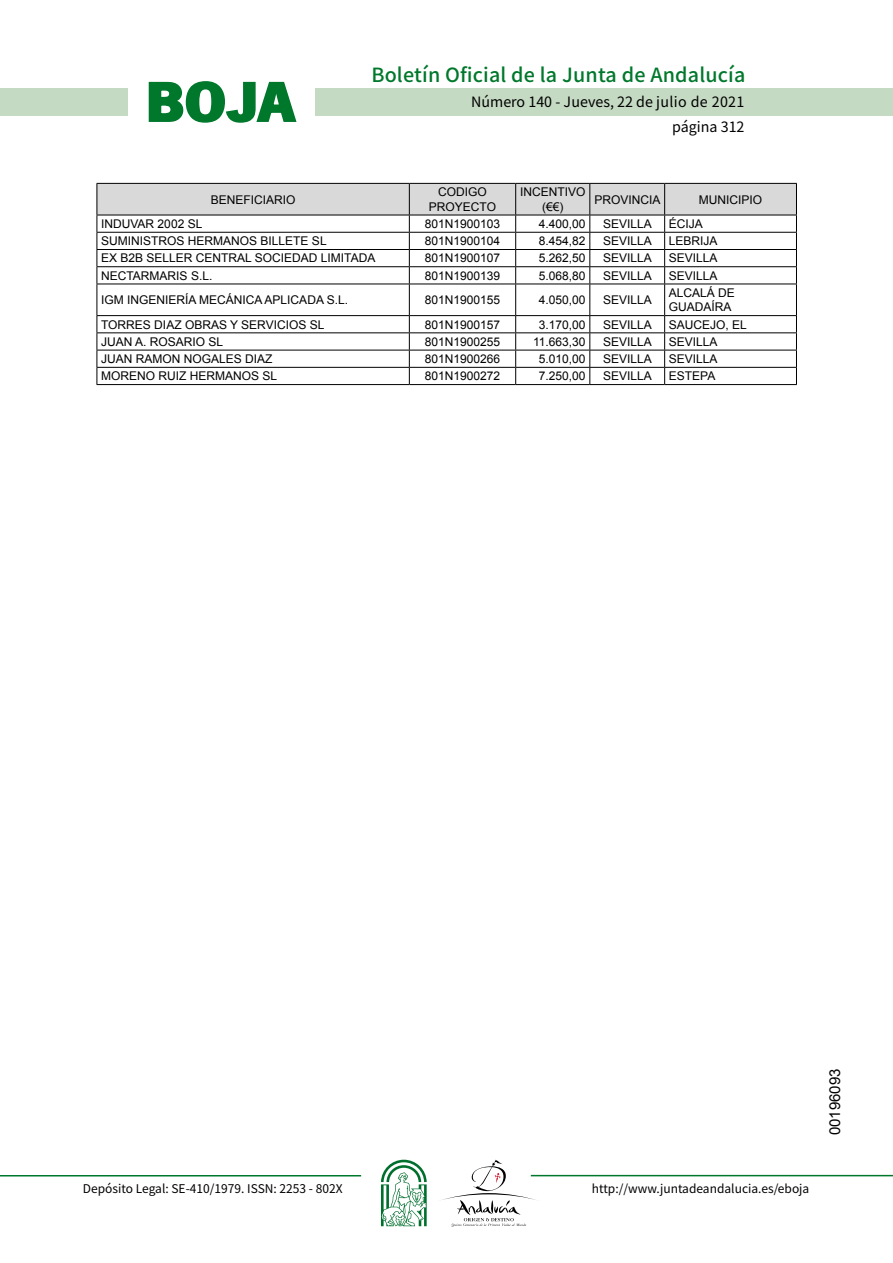
<style>
.page{position:relative;width:893px;height:1263px;background:#fff}
.page>*{position:absolute;margin:0;border:0;box-sizing:border-box;transform-origin:0 0}
.t1{font:700 57.75px "News Got T";color:#00782c;scale:1.14 1}
.t2{font:500 19.5px "Noto Sans HK";letter-spacing:.01em;color:#00782c}
.t3{font:15px "Arial";color:#000}
.t4{font:14.25px/24.5px "Noto Sans HK";color:#000;text-align:right}
.t5{font:12px/14.4px "Arial";color:#000;text-align:center}
.t6{font:12px "Noto Sans HK";color:#000}
</style>
<div class="page">
<div style="left:315px;top:88px;width:577px;height:28px;background:#c5dac3"></div>
<div style="left:0;top:88px;width:128px;height:28px;background:#c5dac3"></div>
<hr style="left:0;top:1175px;width:361px;height:2px;background:#00782c">
<hr style="left:531px;top:1175px;width:361px;height:1px;background:#00782c">
<svg style="left:148px;top:81px;width:149px;height:42px"></svg>
<svg style="left:442px;top:1160px;width:100px;height:67px"></svg>
<svg style="left:381px;top:1160px;width:45px;height:66px"></svg>
<svg style="left:96px;top:183px;width:701px;height:101px"></svg>
<hr style="left:96px;top:284px;width:313px;height:1px;background:#000">
<hr style="left:96px;top:284px;width:1px;height:31px;background:#000">
<hr style="left:409px;top:284px;width:106px;height:1px;background:#000">
<hr style="left:409px;top:284px;width:1px;height:31px;background:#000">
<hr style="left:515px;top:284px;width:75px;height:1px;background:#000">
<hr style="left:515px;top:284px;width:1px;height:31px;background:#000">
<hr style="left:590px;top:284px;width:74px;height:1px;background:#000">
<hr style="left:589px;top:284px;width:1px;height:31px;background:#000">
<hr style="left:664px;top:284px;width:132px;height:1px;background:#000">
<hr style="left:664px;top:284px;width:1px;height:31px;background:#000">
<hr style="left:796px;top:284px;width:1px;height:31px;background:#000">
<hr style="left:96px;top:315px;width:313px;height:1px;background:#000">
<hr style="left:409px;top:315px;width:106px;height:1px;background:#000">
<hr style="left:515px;top:315px;width:75px;height:1px;background:#000">
<hr style="left:590px;top:315px;width:74px;height:1px;background:#000">
<hr style="left:664px;top:315px;width:132px;height:1px;background:#000">
<hr style="left:96px;top:332px;width:313px;height:1px;background:#000">
<hr style="left:409px;top:332px;width:106px;height:1px;background:#000">
<hr style="left:515px;top:332px;width:75px;height:1px;background:#000">
<hr style="left:590px;top:332px;width:74px;height:1px;background:#000">
<hr style="left:664px;top:332px;width:132px;height:1px;background:#000">
<hr style="left:96px;top:350px;width:313px;height:1px;background:#000">
<hr style="left:409px;top:350px;width:106px;height:1px;background:#000">
<hr style="left:515px;top:350px;width:75px;height:1px;background:#000">
<hr style="left:590px;top:350px;width:74px;height:1px;background:#000">
<hr style="left:664px;top:350px;width:132px;height:1px;background:#000">
<hr style="left:96px;top:367px;width:313px;height:1px;background:#000">
<svg style="left:96px;top:316px;width:1px;height:68px"></svg>
<hr style="left:409px;top:367px;width:106px;height:1px;background:#000">
<svg style="left:409px;top:316px;width:1px;height:68px"></svg>
<hr style="left:515px;top:367px;width:75px;height:1px;background:#000">
<svg style="left:515px;top:316px;width:1px;height:68px"></svg>
<hr style="left:590px;top:367px;width:74px;height:1px;background:#000">
<svg style="left:589px;top:316px;width:1px;height:68px"></svg>
<hr style="left:664px;top:367px;width:132px;height:1px;background:#000">
<svg style="left:664px;top:316px;width:1px;height:68px"></svg>
<svg style="left:796px;top:316px;width:1px;height:68px"></svg>
<hr style="left:96px;top:384px;width:313px;height:1px;background:#000">
<hr style="left:409px;top:384px;width:106px;height:1px;background:#000">
<hr style="left:515px;top:384px;width:75px;height:1px;background:#000">
<hr style="left:590px;top:384px;width:74px;height:1px;background:#000">
<hr style="left:664px;top:384px;width:132px;height:1px;background:#000">
<h1 class="t1" style="left:145px;top:68px;width:133px">BOJA</h1>
<h2 class="t2" style="left:371px;top:64px;width:375px">Boletín Oficial de la Junta de Andalucía</h2>
<p class="t4" style="left:471px;top:90px;width:275px">Número 140 - Jueves, 22 de julio de 2021 página 312</p>
<p class="t5" style="left:211px;top:192px;width:86px">BENEFICIARIO</p>
<p class="t5" style="left:429px;top:185px;width:69px">CODIGO<br>PROYECTO</p>
<p class="t5" style="left:520px;top:185px;width:67px">INCENTIVO (€€)</p>
<p class="t5" style="left:594px;top:192px;width:68px">PROVINCIA</p>
<p class="t5" style="left:699px;top:192px;width:65px">MUNICIPIO</p>
<p class="t5" style="left:101px;top:217px;width:103px">INDUVAR 2002 SL</p>
<p class="t5" style="left:425px;top:217px;width:77px">801N1900103</p>
<p class="t5" style="left:539px;top:217px;width:48px">4.400,00</p>
<p class="t5" style="left:603px;top:217px;width:50px">SEVILLA</p>
<p class="t5" style="left:669px;top:217px;width:36px">ÉCIJA</p>
<p class="t5" style="left:101px;top:234px;width:227px">SUMINISTROS HERMANOS BILLETE SL</p>
<p class="t5" style="left:425px;top:234px;width:77px">801N1900104</p>
<p class="t5" style="left:539px;top:234px;width:48px">8.454,82</p>
<p class="t5" style="left:603px;top:234px;width:50px">SEVILLA</p>
<p class="t5" style="left:669px;top:234px;width:50px">LEBRIJA</p>
<p class="t5" style="left:101px;top:251px;width:276px">EX B2B SELLER CENTRAL SOCIEDAD LIMITADA</p>
<p class="t5" style="left:425px;top:251px;width:77px">801N1900107</p>
<p class="t5" style="left:539px;top:251px;width:48px">5.262,50</p>
<p class="t5" style="left:603px;top:251px;width:50px">SEVILLA</p>
<p class="t5" style="left:669px;top:251px;width:50px">SEVILLA</p>
<p class="t5" style="left:101px;top:268px;width:113px">NECTARMARIS S.L.</p>
<p class="t5" style="left:425px;top:268px;width:77px">801N1900139</p>
<p class="t5" style="left:539px;top:268px;width:48px">5.068,80</p>
<p class="t5" style="left:603px;top:268px;width:50px">SEVILLA</p>
<p class="t5" style="left:669px;top:268px;width:50px">SEVILLA</p>
<p class="t5" style="left:101px;top:293px;width:248px">IGM INGENIERÍA MECÁNICA APLICADA S.L.</p>
<p class="t5" style="left:425px;top:293px;width:77px">801N1900155</p>
<p class="t5" style="left:539px;top:293px;width:48px">4.050,00</p>
<p class="t5" style="left:603px;top:293px;width:50px">SEVILLA</p>
<p class="t5" style="left:669px;top:286px;width:68px;text-align:left">ALCALÁ DE<br>GUADAÍRA</p>
<p class="t5" style="left:101px;top:317px;width:225px">TORRES DIAZ OBRAS Y SERVICIOS SL</p>
<p class="t5" style="left:425px;top:317px;width:77px">801N1900157</p>
<p class="t5" style="left:539px;top:317px;width:48px">3.170,00</p>
<p class="t5" style="left:603px;top:317px;width:50px">SEVILLA</p>
<p class="t5" style="left:669px;top:317px;width:80px">SAUCEJO, EL</p>
<p class="t5" style="left:101px;top:335px;width:124px">JUAN A. ROSARIO SL</p>
<p class="t5" style="left:425px;top:335px;width:77px">801N1900255</p>
<p class="t5" style="left:533px;top:335px;width:54px">11.663,30</p>
<p class="t5" style="left:603px;top:335px;width:50px">SEVILLA</p>
<p class="t5" style="left:669px;top:335px;width:50px">SEVILLA</p>
<p class="t5" style="left:101px;top:352px;width:173px">JUAN RAMON NOGALES DIAZ</p>
<p class="t5" style="left:425px;top:352px;width:77px">801N1900266</p>
<p class="t5" style="left:539px;top:352px;width:48px">5.010,00</p>
<p class="t5" style="left:603px;top:352px;width:50px">SEVILLA</p>
<p class="t5" style="left:669px;top:352px;width:50px">SEVILLA</p>
<p class="t5" style="left:101px;top:369px;width:178px">MORENO RUIZ HERMANOS SL</p>
<p class="t5" style="left:425px;top:369px;width:77px">801N1900272</p>
<p class="t5" style="left:539px;top:369px;width:48px">7.250,00</p>
<p class="t5" style="left:603px;top:369px;width:50px">SEVILLA</p>
<p class="t5" style="left:669px;top:369px;width:48px">ESTEPA</p>
<p class="t6" style="left:83px;top:1181px;width:261px">Depósito Legal: SE-410/1979. ISSN: 2253 - 802X</p>
<p class="t6" style="left:592px;top:1181px;width:219px">http://www.juntadeandalucia.es/eboja</p>
<p class="t3" style="left:825px;top:1135px;width:68px;rotate:-90deg">00196093</p>
</div>
